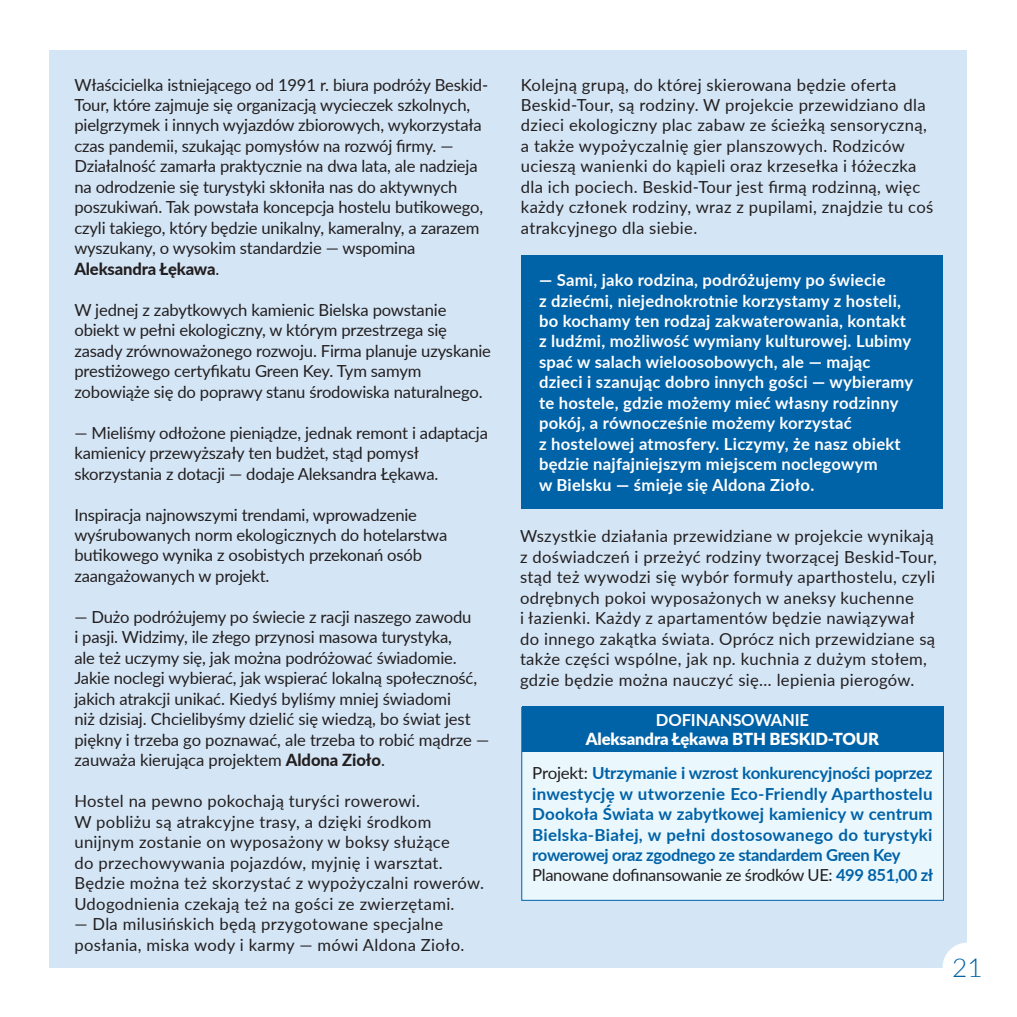
<style>
.page{position:relative;width:1017px;height:1017px;background:#fff}
.page>*{position:absolute;margin:0;border:0;box-sizing:border-box;transform-origin:0 0}
.t1{font:300 26.25px "Lato";color:#0062a7}
.t2{font:16.62px/20.5px "Lato";letter-spacing:-.01em;color:#231f20}
.t3{font:16.62px/20.5px "Lato";letter-spacing:.02em;color:#231f20}
.t4{font:700 16.62px/20.5px "Lato";letter-spacing:.015em;color:#fff}
.t5{font:700 16.62px/20.5px "Lato";letter-spacing:-.02em;color:#0062a7;text-align:justify}
.t6{font:900 16.62px "Lato";letter-spacing:-.01em;color:#fff}
.t7{font:700 16.62px "Lato";letter-spacing:-.01em;color:#fff}
.s1{font-weight:800}
.s2{font-weight:400;color:#231f20}
.s3{font-weight:700;color:#0062a7}
</style>
<div class="page">
<div style="left:50px;top:50px;width:917px;height:917px;background:#d4e5f5"></div>
<div style="left:521px;top:255px;width:422px;height:253px;background:#0062a7"></div>
<div style="left:943px;top:943px;width:49px;height:49px;background:#fff;border-radius:50%"></div>
<div style="left:521px;top:707px;width:423px;height:194px;background:#eaf7fd;border:1px solid #0062a7"></div>
<div style="left:522px;top:707px;width:421px;height:45px;background:#0062a7"></div>
<p class="t2" style="left:74px;top:74px;width:415px">Właścicielka istniejącego od 1991 r. biura podróży Beskid-Tour, które zajmuje się organizacją wycieczek szkolnych, pielgrzymek i innych wyjazdów zbiorowych, wykorzystała czas pandemii, szukając pomysłów na rozwój firmy. — Działalność zamarła praktycznie na dwa lata, ale nadzieja na odrodzenie się turystyki skłoniła nas do aktywnych poszukiwań. Tak powstała koncepcja hostelu butikowego, czyli takiego, który będzie unikalny, kameralny, a zarazem wyszukany, o wysokim standardzie — wspomina <span class="s1">Aleksandra Łękawa</span>.</p>
<p class="t2" style="left:74px;top:299px;width:418px">W jednej z zabytkowych kamienic Bielska powstanie obiekt w pełni ekologiczny, w którym przestrzega się zasady zrównoważonego rozwoju. Firma planuje uzyskanie prestiżowego certyfikatu Green Key. Tym samym zobowiąże się do poprawy stanu środowiska naturalnego.</p>
<p class="t2" style="left:74px;top:422px;width:415px">— Mieliśmy odłożone pieniądze, jednak remont i adaptacja kamienicy przewyższały ten budżet, stąd pomysł skorzystania z dotacji — dodaje Aleksandra Łękawa.</p>
<p class="t2" style="left:74px;top:504px;width:374px">Inspiracja najnowszymi trendami, wprowadzenie wyśrubowanych norm ekologicznych do hotelarstwa butikowego wynika z osobistych przekonań osób zaangażowanych w projekt.</p>
<p class="t2" style="left:74px;top:606px;width:416px">— Dużo podróżujemy po świecie z racji naszego zawodu<br>i pasji. Widzimy, ile złego przynosi masowa turystyka,<br>ale też uczymy się, jak można podróżować świadomie.<br>Jakie noclegi wybierać, jak wspierać lokalną społeczność, jakich atrakcji unikać. Kiedyś byliśmy mniej świadomi<br>niż dzisiaj. Chcielibyśmy dzielić się wiedzą, bo świat jest piękny i trzeba go poznawać, ale trzeba to robić mądrze — zauważa kierująca projektem <span class="s1">Aldona Zioło</span>.</p>
<p class="t3" style="left:74px;top:790px;width:411px">Hostel na pewno pokochają turyści rowerowi.<br>W pobliżu są atrakcyjne trasy, a dzięki środkom unijnym zostanie on wyposażony w boksy służące<br>do przechowywania pojazdów, myjnię i warsztat.<br>Będzie można też skorzystać z wypożyczalni rowerów.<br>Udogodnienia czekają też na gości ze zwierzętami.</p>
<p class="t3" style="left:74px;top:913px;width:391px">— Dla milusińskich będą przygotowane specjalne posłania, miska wody i karmy — mówi Aldona Zioło.</p>
<p class="t3" style="left:521px;top:74px;width:414px">Kolejną grupą, do której skierowana będzie oferta Beskid-Tour, są rodziny. W projekcie przewidziano dla dzieci ekologiczny plac zabaw ze ścieżką sensoryczną, a także wypożyczalnię gier planszowych. Rodziców ucieszą wanienki do kąpieli oraz krzesełka i łóżeczka dla ich pociech. Beskid-Tour jest firmą rodzinną, więc każdy członek rodziny, wraz z pupilami, znajdzie tu coś atrakcyjnego dla siebie.</p>
<p class="t4" style="left:539px;top:269px;width:376px">— Sami, jako rodzina, podróżujemy po świecie<br>z dziećmi, niejednokrotnie korzystamy z hosteli, bo kochamy ten rodzaj zakwaterowania, kontakt z ludźmi, możliwość wymiany kulturowej. Lubimy spać w salach wieloosobowych, ale — mając dzieci i szanując dobro innych gości — wybieramy te hostele, gdzie możemy mieć własny rodzinny pokój, a równocześnie możemy korzystać<br>z hostelowej atmosfery. Liczymy, że nasz obiekt będzie najfajniejszym miejscem noclegowym<br>w Bielsku — śmieje się Aldona Zioło.</p>
<p class="t3" style="left:520px;top:525px;width:418px">Wszystkie działania przewidziane w projekcie wynikają z doświadczeń i przeżyć rodziny tworzącej Beskid-Tour, stąd też wywodzi się wybór formuły aparthostelu, czyli odrębnych pokoi wyposażonych w aneksy kuchenne<br>i łazienki. Każdy z apartamentów będzie nawiązywał do innego zakątka świata. Oprócz nich przewidziane są także części wspólne, jak np. kuchnia z dużym stołem, gdzie będzie można nauczyć się… lepienia pierogów.</p>
<p class="t7" style="left:656px;top:708px;width:155px">DOFINANSOWANIE</p>
<p class="t6" style="left:586px;top:727px;width:295px">Aleksandra Łękawa BTH BESKID-TOUR</p>
<p class="t5" style="left:532px;top:762px;width:402px"><span class="s2">Projekt:</span> Utrzymanie i wzrost konkurencyjności poprzez inwestycję w utworzenie Eco-Friendly Aparthostelu Dookoła Świata w zabytkowej kamienicy w centrum Bielska-Białej, w pełni dostosowanego do turystyki rowerowej oraz zgodnego ze standardem Green Key</p>
<p class="t2" style="left:532px;top:864px;width:403px">Planowane dofinansowanie ze środków UE: <span class="s3">499 851,00 zł</span></p>
<p class="t1" style="left:952px;top:949px;width:32px">21</p>
</div>
